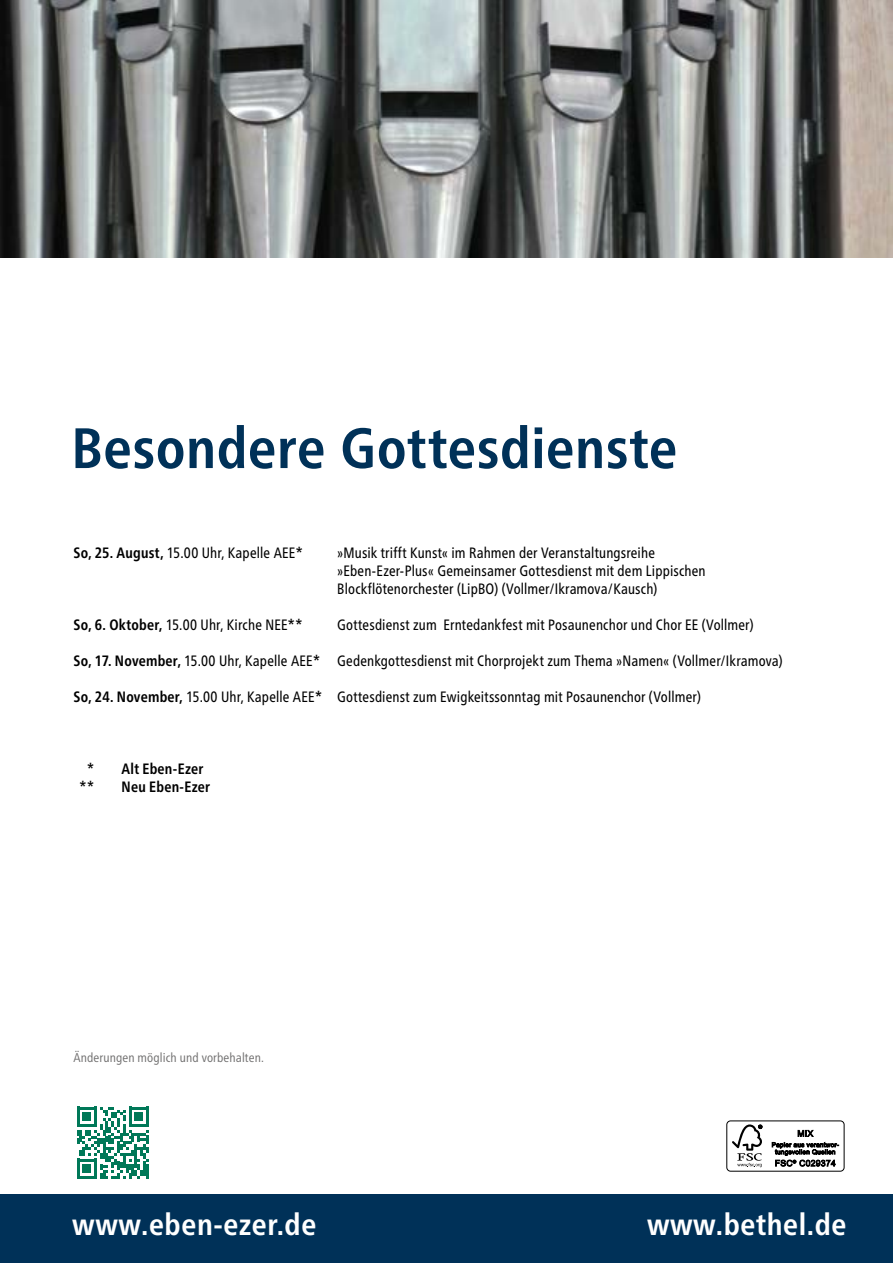
<style>
.page{position:relative;width:893px;height:1263px;background:#fff}
.page>*{position:absolute;margin:0;border:0;box-sizing:border-box;transform-origin:0 0}
.t1{font:700 condensed 56.85px "Frutiger Neue LT Pro";letter-spacing:.01em;color:#003158}
.t2{font:700 condensed 30px "Frutiger Neue LT Pro";letter-spacing:.02em;color:#fff}
.t3{font:condensed 15px/18px "Frutiger Neue LT Pro";letter-spacing:.01em;color:#000;scale:.95 1}
.t4{font:700 condensed 15px/18px "Frutiger Neue LT Pro";letter-spacing:.015em;color:#000;scale:.95 1}
.t5{font:condensed 12.75px "Frutiger Neue LT Pro";letter-spacing:.01em;color:#706f6f}
.s1{font-weight:700}
</style>
<div class="page">
<div style="left:0;top:1195px;width:892px;height:68px;background:#003158"></div>
<svg style="left:77px;top:1107px;width:72px;height:72px"></svg>
<hr style="left:146px;top:1164px;width:3px;height:15px;background:#007858">
<div style="left:726px;top:1120px;width:118px;height:51px;border:1px solid #000;border-radius:4px"></div>
<svg style="left:732px;top:1124px;width:30px;height:43px"></svg>
<svg style="left:771px;top:1129px;width:67px;height:37px"></svg>
<img style="left:0;top:0;width:892px;height:257px">
<h1 class="t1" style="left:72px;top:415px;width:607px">Besondere Gottesdienste</h1>
<p class="t3" style="left:73px;top:544px;width:243px"><span class="s1">So, 25. August,</span> 15.00 Uhr, Kapelle AEE<span class="s1">*</span></p>
<p class="t3" style="left:337px;top:544px;width:389px">»Musik trifft Kunst« im Rahmen der Veranstaltungsreihe »Eben-Ezer-Plus« Gemeinsamer Gottesdienst mit dem Lippischen<br>Blockflötenorchester (LipBO) (Vollmer/Ikramova/Kausch)</p>
<p class="t3" style="left:73px;top:616px;width:243px"><span class="s1">So, 6. Oktober,</span> 15.00 Uhr, Kirche NEE<span class="s1">**</span></p>
<p class="t3" style="left:337px;top:616px;width:439px">Gottesdienst zum Erntedankfest mit Posaunenchor und Chor EE (Vollmer)</p>
<p class="t3" style="left:73px;top:652px;width:748px"><span class="s1">So, 17. November,</span> 15.00 Uhr, Kapelle AEE<span class="s1">*</span> Gedenkgottesdienst mit Chorprojekt zum Thema »Namen« (Vollmer/Ikramova)</p>
<p class="t3" style="left:73px;top:688px;width:661px"><span class="s1">So, 24. November,</span> 15.00 Uhr, Kapelle AEE<span class="s1">*</span> Gottesdienst zum Ewigkeitssonntag mit Posaunenchor (Vollmer)</p>
<p class="t4" style="left:79px;top:760px;width:132px;text-indent:8px">* Alt Eben-Ezer **</p>
<p class="t4" style="left:121px;top:778px;width:95px">Neu Eben-Ezer</p>
<p class="t5" style="left:73px;top:1050px;width:192px">Änderungen möglich und vorbehalten.</p>
<h2 class="t2" style="left:72px;top:1207px;width:245px">www.eben-ezer.de</h2>
<h2 class="t2" style="left:647px;top:1207px;width:201px">www.bethel.de</h2>
</div>
